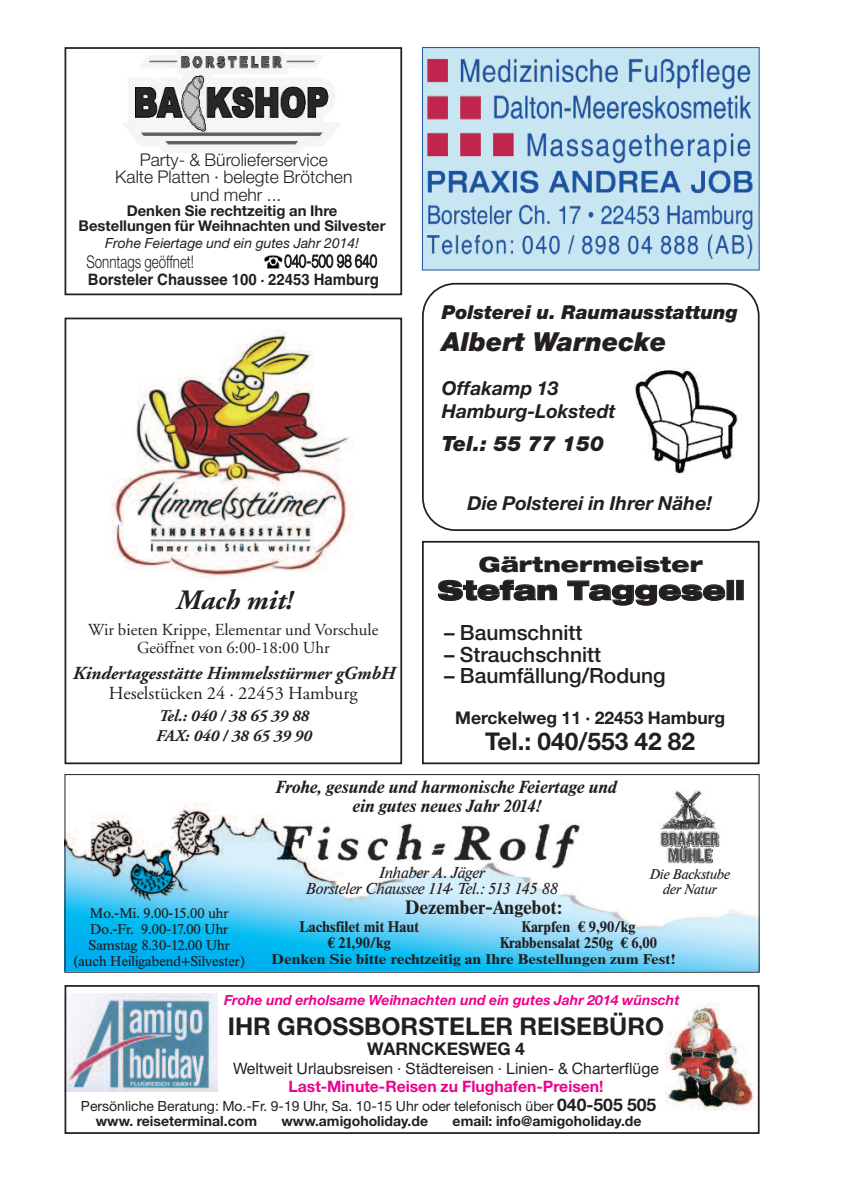
<style>
.page{position:relative;width:844px;height:1191px;background:#fff}
.page>*{position:absolute;margin:0;border:0;box-sizing:border-box;transform-origin:0 0}
.t1{font:italic 700 28px "Adobe Garamond";color:#231f20}
.t2{font:900 expanded 26.25px "Helvetica Neue";letter-spacing:-.005em;color:#231f20}
.t3{font:italic 900 26.25px "Helvetica Neue";color:#231f20}
.t4{font:700 24.5px "Helvetica Neue";color:#231f20}
.t5{font:500 21px "Helvetica Neue";color:#231f20}
.t6{font:900 expanded 21px "Helvetica Neue";color:#231f20}
.t7{font:italic 900 21px "Helvetica Neue";color:#231f20}
.t8{font:italic 700 19.25px/22.8px "Helvetica Neue";color:#231f20}
.t9{font:italic 900 19.25px "Helvetica Neue";color:#231f20}
.t10{font:700 19.25px "Times BQ";color:#231f20}
.t11{font:italic 700 18.38px "Adobe Garamond";color:#231f20}
.t12{font:18.38px "Adobe Garamond";color:#231f20}
.t13{font:300 17.5px/17.5px "Helvetica Neue";color:#231f20;text-align:center}
.t14{font:italic 700 17.5px/19.2px "Times BQ";color:#231f20;text-align:center}
.t15{font:700 17.5px "Helvetica Neue";color:#231f20}
.t16{font:300 17.5px "Helvetica Neue";color:#231f20;scale:.76 1}
.t17{font:16.8px/17.5px "Adobe Garamond";color:#231f20;text-align:center}
.t18{font:italic 700 16.45px/19.8px "Adobe Garamond";color:#231f20}
.t19{font:15.75px "Helvetica Neue";color:#231f20}
.t20{font:italic 15.75px/15.8px "Times BQ";color:#231f20;text-align:center}
.t21{font:700 15.75px "Helvetica Neue";color:#ed028c}
.t22{font:700 15.75px "Helvetica";color:#231f20;scale:.95 1}
.t23{font:700 15.22px/16.1px "Times BQ";color:#231f20;text-align:center}
.t24{font:700 14.88px/14.9px "Helvetica Neue";color:#231f20;text-align:center}
.t25{font:14px/14.9px "Helvetica Neue";color:#231f20}
.t26{font:14px/15.8px "Times BQ";color:#231f20;text-align:center}
.t27{font:italic 700 14px "Helvetica Neue";color:#ed028c}
.t28{font:700 14px "Times BQ";color:#231f20;scale:1.2 1}
.t29{font:700 14px "Helvetica Neue";color:#231f20}
.t30{font:italic 14px "Helvetica Neue";color:#231f20}
.t31{font:italic 14px/14.9px "Times BQ";color:#231f20;text-align:center}
.s1{font-family:"Euro Serif"}
.s2{font-weight:700;font-size:17.5px}
.s3{font-weight:700}
</style>
<div class="page">
<div style="left:422px;top:541px;width:337px;height:223px;border:2px solid #231f20"></div>
<img style="left:67px;top:993px;width:150px;height:98px">
<div style="left:64px;top:985px;width:695px;height:149px;border:2px solid #231f20"></div>
<img style="left:665px;top:1002px;width:89px;height:109px">
<img style="left:66px;top:802px;width:691px;height:168px">
<div style="left:64px;top:774px;width:695px;height:198px;border:1px solid #231f20"></div>
<div style="left:653px;top:790px;width:72px;height:79px;background:#fff"></div>
<img style="left:658px;top:790px;width:62px;height:73px">
<img style="left:110px;top:331px;width:244px;height:247px">
<div style="left:64px;top:317px;width:338px;height:447px;border:2px solid #231f20"></div>
<img style="left:424px;top:49px;width:333px;height:219px">
<div style="left:422px;top:47px;width:337px;height:223px;border:1px solid #1b53a4"></div>
<img style="left:123px;top:51px;width:217px;height:101px">
<div style="left:64px;top:47px;width:338px;height:248px;border:2px solid #231f20"></div>
<img style="left:263px;top:254px;width:20px;height:15px">
<svg style="left:422px;top:283px;width:337px;height:248px"></svg>
<img style="left:628px;top:361px;width:115px;height:117px">
<p class="t13" style="left:115px;top:152px;width:238px">Party- &amp; Bürolieferservice<br>Kalte Platten · belegte Brötchen und mehr ...</p>
<p class="t24" style="left:79px;top:205px;width:308px">Denken Sie rechtzeitig an Ihre<br>Bestellungen für Weihnachten und Silvester</p>
<p class="t30" style="left:105px;top:238px;width:255px">Frohe Feiertage und ein gutes Jahr 2014!</p>
<p class="t16" style="left:86px;top:255px;width:143px">Sonntags geöffnet!</p>
<p class="t16" style="left:284px;top:255px;width:123px">040-500 98 640</p>
<p class="t22" style="left:88px;top:273px;width:307px">Borsteler Chaussee 100 · 22453 Hamburg</p>
<h1 class="t1" style="left:175px;top:589px;width:118px">Mach mit!</h1>
<p class="t17" style="left:88px;top:622px;width:291px">Wir bieten Krippe, Elementar und Vorschule<br>Geöffnet von 6:00-18:00 Uhr</p>
<h3 class="t11" style="left:72px;top:665px;width:324px">Kindertagesstätte Himmelsstürmer gGmbH</h3>
<h3 class="t12" style="left:109px;top:686px;width:250px">Heselstücken 24 · 22453 Hamburg</h3>
<p class="t18" style="left:155px;top:707px;width:157px">Tel.: 040 / 38 65 39 88<br>FAX: 040 / 38 65 39 90</p>
<h3 class="t9" style="left:441px;top:305px;width:297px">Polsterei u. Raumausstattung</h3>
<h2 class="t3" style="left:441px;top:332px;width:226px">Albert Warnecke</h2>
<h3 class="t8" style="left:441px;top:379px;width:175px">Offakamp 13<br>Hamburg-Lokstedt</h3>
<h3 class="t7" style="left:441px;top:436px;width:164px">Tel.: 55 77 150</h3>
<h3 class="t8" style="left:467px;top:493px;width:246px">Die Polsterei in Ihrer Nähe!</h3>
<h3 class="t6" style="left:478px;top:556px;width:225px">Gärtnermeister</h3>
<h2 class="t2" style="left:437px;top:580px;width:308px">Stefan Taggesell</h2>
<h3 class="t5" style="left:444px;top:624px;width:140px">– Baumschnitt</h3>
<h3 class="t5" style="left:444px;top:646px;width:158px">– Strauchschnitt</h3>
<h3 class="t5" style="left:444px;top:668px;width:223px">– Baumfällung/Rodung</h3>
<p class="t15" style="left:455px;top:711px;width:271px">Merckelweg 11 · 22453 Hamburg</p>
<h3 class="t4" style="left:485px;top:733px;width:211px">Tel.: 040/553 42 82</h3>
<p class="t26" style="left:74px;top:905px;width:172px">Mo.-Mi. 9.00-15.00 uhr<br>Do.-Fr. 9.00-17.00 Uhr<br>Samstag 8.30-12.00 Uhr (auch Heiligabend+Silvester)</p>
<p class="t14" style="left:275px;top:777px;width:342px">Frohe, gesunde und harmonische Feiertage und ein gutes neues Jahr 2014!</p>
<p class="t20" style="left:305px;top:864px;width:253px">Inhaber A. Jäger<br>Borsteler Chaussee 114· Tel.: 513 145 88</p>
<p class="t31" style="left:649px;top:866px;width:81px">Die Backstube der Natur</p>
<h3 class="t10" style="left:405px;top:896px;width:158px">Dezember-Angebot:</h3>
<p class="t23" style="left:299px;top:918px;width:121px">Lachsfilet mit Haut <span class="s1">€</span> 21,90/kg</p>
<p class="t23" style="left:499px;top:918px;width:159px">Karpfen <span class="s1">€</span> 9,90/kg<br>Krabbensalat 250g <span class="s1">€</span> 6,00</p>
<p class="t28" style="left:271px;top:951px;width:338px">Denken Sie bitte rechtzeitig an Ihre Bestellungen zum Fest!</p>
<p class="t27" style="left:224px;top:995px;width:457px">Frohe und erholsame Weihnachten und ein gutes Jahr 2014 wünscht</p>
<h3 class="t4" style="left:228px;top:1017px;width:437px">IHR GROSSBORSTELER REISEBÜRO</h3>
<p class="t15" style="left:367px;top:1042px;width:159px">WARNCKESWEG 4</p>
<p class="t19" style="left:233px;top:1062px;width:427px">Weltweit Urlaubsreisen · Städtereisen · Linien- &amp; Charterflüge</p>
<p class="t21" style="left:288px;top:1080px;width:316px">Last-Minute-Reisen zu Flughafen-Preisen!</p>
<p class="t25" style="left:96px;top:1100px;width:562px;text-indent:-15px">Persönliche Beratung: Mo.-Fr. 9-19 Uhr, Sa. 10-15 Uhr oder telefonisch über <span class="s2">040-505 505 </span><span class="s3">www. reiseterminal.com</span></p>
<p class="t29" style="left:281px;top:1116px;width:148px">www.amigoholiday.de</p>
<p class="t29" style="left:452px;top:1116px;width:190px">email: info@amigoholiday.de</p>
</div>
